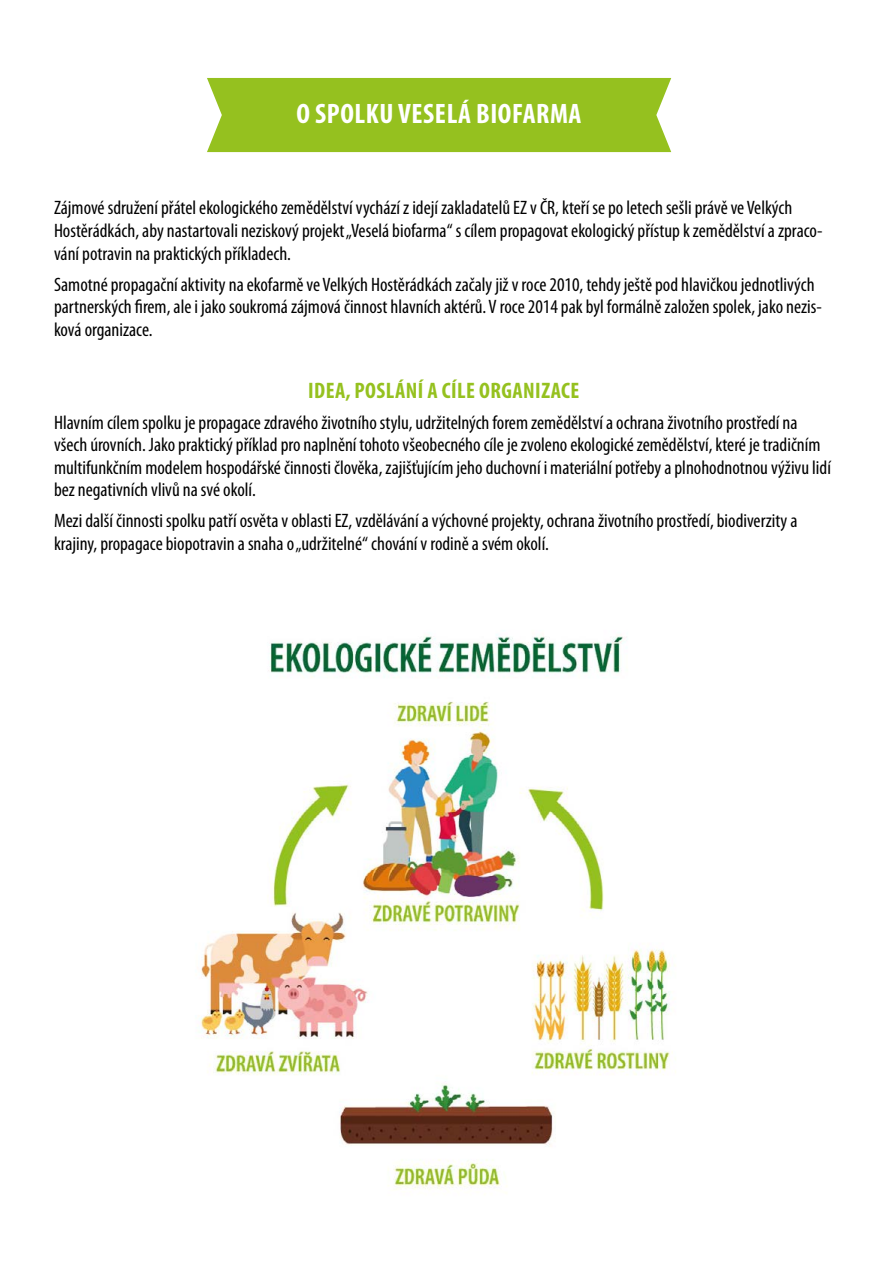
<style>
.page{position:relative;width:893px;height:1263px;background:#fff}
.page>*{position:absolute;margin:0;border:0;box-sizing:border-box;transform-origin:0 0}
.t1{font:700 condensed 28.2px "Myriad Pro";letter-spacing:.02em;color:#fff}
.t2{font:700 condensed 22.5px "Myriad Pro";letter-spacing:.02em;color:#95c11f}
.t3{font:condensed 19.5px/22.5px "Myriad Pro";color:#000}
</style>
<div class="page">
<div style="left:207px;top:78px;width:464px;height:74px;background:#95c11f"></div>
<img style="left:201px;top:634px;width:475px;height:556px">
<h1 class="t1" style="left:297px;top:96px;width:286px">O SPOLKU VESELÁ BIOFARMA</h1>
<p class="t3" style="left:54px;top:197px;width:770px">Zájmové sdružení přátel ekologického zemědělství vychází z idejí zakladatelů EZ v ČR, kteří se po letech sešli právě ve Velkých<br>Hostěrádkách, aby nastartovali neziskový projekt „Veselá biofarma“ s cílem propagovat ekologický přístup k zemědělství a zpraco&shy;vání potravin na praktických příkladech.</p>
<p class="t3" style="left:54px;top:273px;width:769px">Samotné propagační aktivity na ekofarmě ve Velkých Hostěrádkách začaly již v roce 2010, tehdy ještě pod hlavičkou jednotlivých partnerských firem, ale i jako soukromá zájmová činnost hlavních aktérů. V roce 2014 pak byl formálně založen spolek, jako nezis&shy;ková organizace.</p>
<p class="t2" style="left:308px;top:376px;width:273px">IDEA, POSLÁNÍ A CÍLE ORGANIZACE</p>
<p class="t3" style="left:54px;top:411px;width:778px">Hlavním cílem spolku je propagace zdravého životního stylu, udržitelných forem zemědělství a ochrana životního prostředí na všech úrovních. Jako praktický příklad pro naplnění tohoto všeobecného cíle je zvoleno ekologické zemědělství, které je tradičním multifunkčním modelem hospodářské činnosti člověka, zajišťujícím jeho duchovní i materiální potřeby a plnohodnotnou výživu lidí bez negativních vlivů na své okolí.</p>
<p class="t3" style="left:54px;top:509px;width:745px">Mezi další činnosti spolku patří osvěta v oblasti EZ, vzdělávání a výchovné projekty, ochrana životního prostředí, biodiverzity a krajiny, propagace biopotravin a snaha o „udržitelné“ chování v rodině a svém okolí.</p>
</div>
